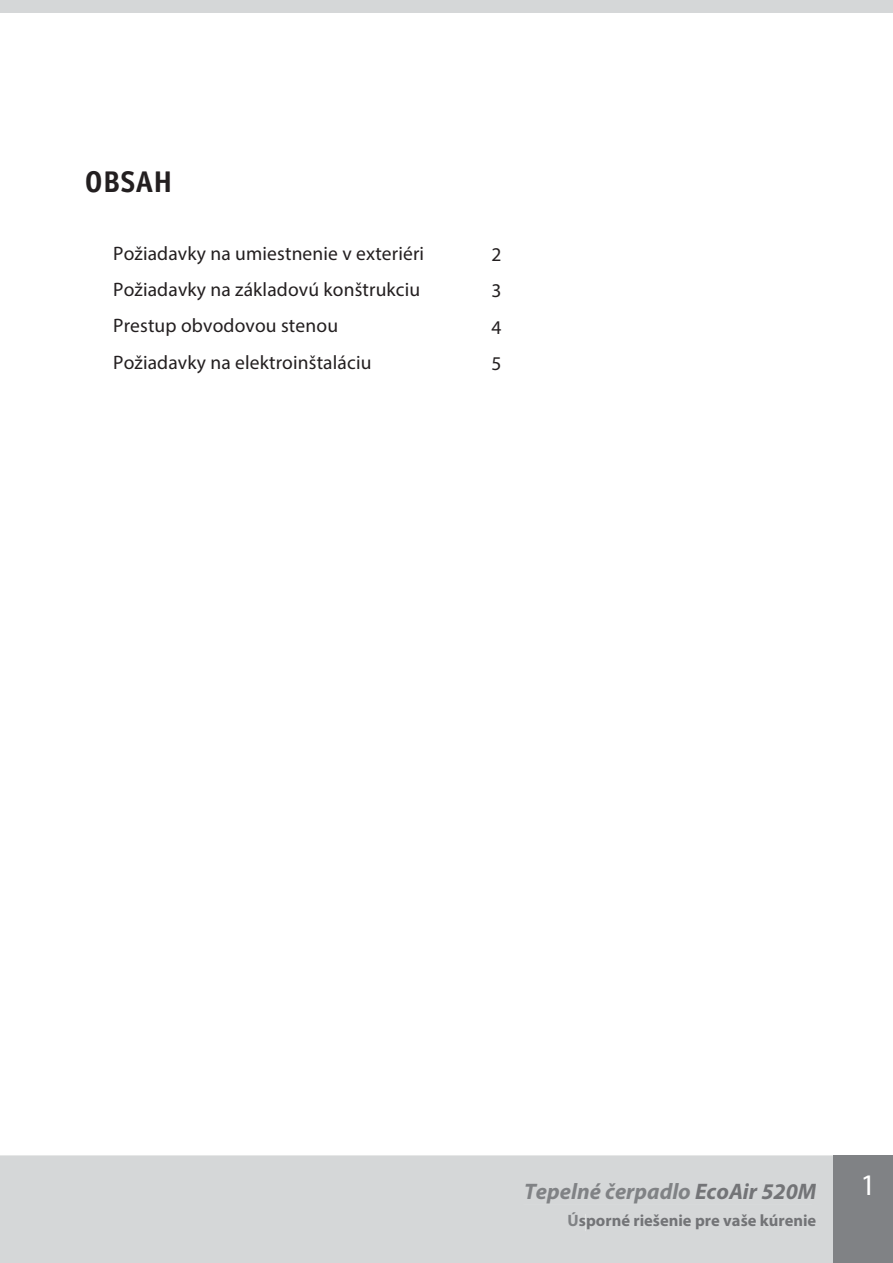
<style>
.page{position:relative;width:893px;height:1263px;background:#fff}
.page>*{position:absolute;margin:0;border:0;box-sizing:border-box;transform-origin:0 0}
.t1{font:700 30px "Officina Sans ITC Pro";letter-spacing:.025em;color:#231f20}
.t2{font:30px "Myriad Pro";color:#fff}
.t3{font:italic 700 22.5px "Myriad Pro";color:#808285}
.t4{font:19.5px/36.2px "Myriad Pro";letter-spacing:.01em;color:#231f20;text-align:justify}
.t5{font:700 16.5px "Myriad Pro";color:#737477}
.s1{color:#737477}
.s2{color:#808285}
</style>
<div class="page">
<div style="left:0;top:1155px;width:833px;height:108px;background:#d5d7d8"></div>
<div style="left:523px;top:1183px;width:289px;height:21px;background:#d5d7d8"></div>
<div style="left:586px;top:1214px;width:227px;height:17px;background:#d5d7d8"></div>
<div style="left:833px;top:1155px;width:60px;height:108px;background:#808285"></div>
<div style="left:0;top:0;width:893px;height:13px;background:#d5d7d8"></div>
<h1 class="t1" style="left:85px;top:170px;width:89px">OBSAH</h1>
<p class="t4" style="left:113px;top:238px;width:312px;text-align:left">Požiadavky na umiestnenie v exteriéri Požiadavky na základovú konštrukciu Prestup obvodovou stenou Požiadavky na elektroinštaláciu</p>
<p class="t4" style="left:491px;top:239px;width:12px">2<br>3<br>4</p>
<p class="t4" style="left:492px;top:347px;width:12px">5</p>
<p class="t3" style="left:524px;top:1176px;width:294px">Tepelné čerpadlo <span class="s1">EcoAir 520M</span></p>
<p class="t5" style="left:568px;top:1210px;width:250px"><span class="s2">Ú</span>sporné riešenie pre vaše kúrenie</p>
<h1 class="t2" style="left:861px;top:1173px;width:17px">1</h1>
</div>
